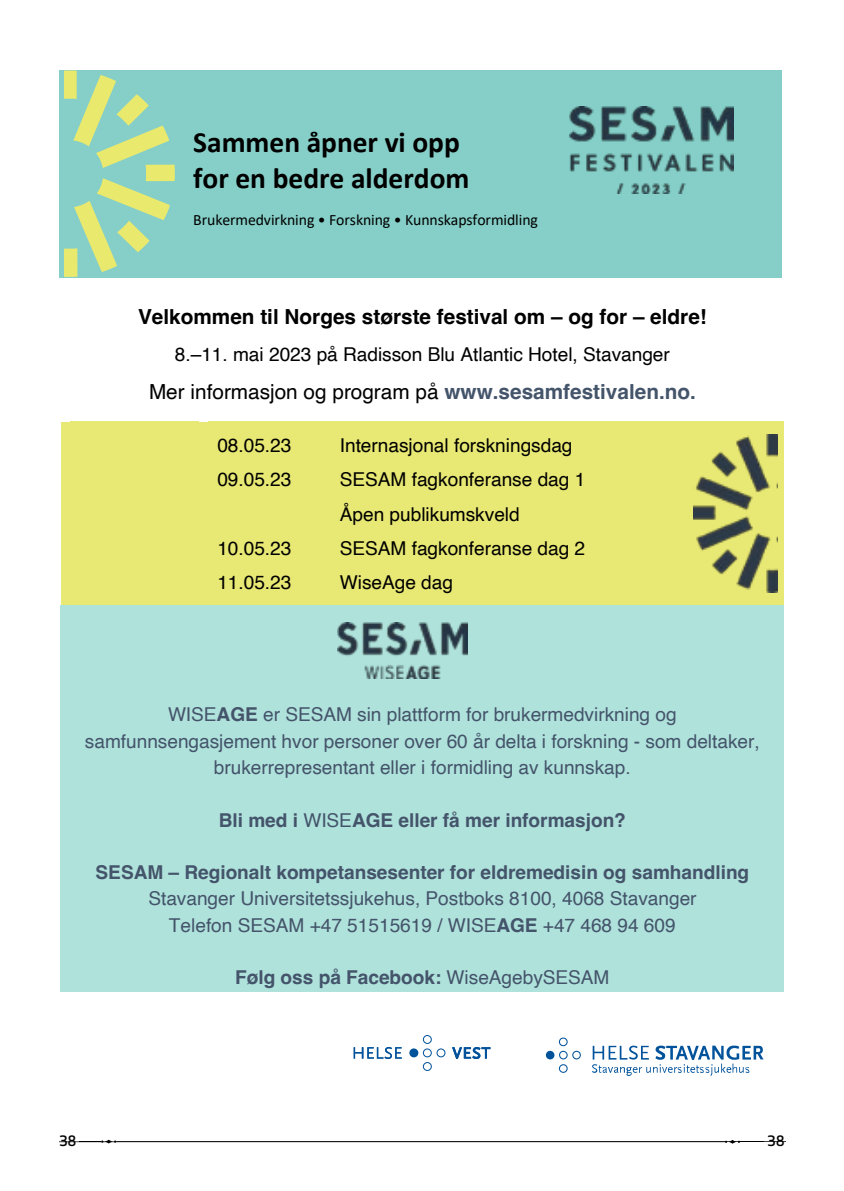
<style>
.page{position:relative;width:844px;height:1191px;background:#fff}
.page>*{position:absolute;margin:0;border:0;box-sizing:border-box;transform-origin:0 0}
.t1{font:700 29.4px/36.1px "Calibri";color:#000}
.t2{font:700 20.82px "Helvetica";color:#000}
.t3{font:20.82px "Helvetica";color:#000}
.t4{font:19.07px/26.4px "Helvetica";color:#44546a;text-align:center}
.t5{font:19.07px/34.5px "Helvetica";color:#000}
.t6{font:700 19.07px "Helvetica";color:#44546a}
.t7{font:15.75px "Calibri";letter-spacing:-.005em;color:#000}
.t8{font:14px "Apex New PS Medium Tabular";color:#000}
.s1{font-weight:700;color:#44546a}
.s2{font-weight:700}
.s3{font-weight:400}
</style>
<div class="page">
<svg style="left:79px;top:1139px;width:37px;height:4px"></svg>
<hr style="left:116px;top:1141px;width:669px;height:1px;background:#000">
<svg style="left:545px;top:1050px;width:9px;height:9px"></svg>
<svg style="left:558px;top:1037px;width:23px;height:36px"></svg>
<svg style="left:592px;top:1045px;width:171px;height:31px"></svg>
<svg style="left:353px;top:1047px;width:48px;height:12px"></svg>
<svg style="left:452px;top:1047px;width:38px;height:12px"></svg>
<div style="left:409px;top:1048px;width:9px;height:9px;background:#00529b;border-radius:50%"></div>
<svg style="left:422px;top:1035px;width:24px;height:36px"></svg>
<div style="left:61px;top:421px;width:147px;height:184px;background:#e8e874"></div>
<div style="left:208px;top:421px;width:122px;height:47px;background:#e8e874"></div>
<div style="left:330px;top:421px;width:453px;height:47px;background:#e8e874"></div>
<div style="left:208px;top:468px;width:122px;height:68px;background:#e8e874"></div>
<div style="left:330px;top:468px;width:453px;height:68px;background:#e8e874"></div>
<div style="left:208px;top:536px;width:122px;height:35px;background:#e8e874"></div>
<div style="left:330px;top:536px;width:453px;height:35px;background:#e8e874"></div>
<div style="left:208px;top:571px;width:122px;height:34px;background:#e8e874"></div>
<div style="left:330px;top:571px;width:453px;height:34px;background:#e8e874"></div>
<div style="left:61px;top:605px;width:722px;height:387px;background:#b0e2dc"></div>
<div style="left:60px;top:70px;width:721px;height:208px;background:#85cfc8"></div>
<svg style="left:65px;top:70px;width:110px;height:207px"></svg>
<img style="left:569px;top:106px;width:164px;height:88px">
<img style="left:337px;top:622px;width:130px;height:56px">
<img style="left:693px;top:434px;width:84px;height:159px">
<svg style="left:724px;top:1140px;width:16px;height:3px"></svg>
<hr style="left:60px;top:1141px;width:664px;height:1px;background:#000">
<p class="t1" style="left:193px;top:124px;width:277px">Sammen åpner vi opp for en bedre alderdom</p>
<p class="t7" style="left:193px;top:208px;width:346px">Brukermedvirkning • Forskning • Kunnskapsformidling</p>
<p class="t2" style="left:138px;top:304px;width:570px">Velkommen til Norges største festival om – og for – eldre!</p>
<p class="t5" style="left:175px;top:337px;width:496px">8.–11. mai 2023 på Radisson Blu Atlantic Hotel, Stavanger</p>
<p class="t3" style="left:149px;top:376px;width:548px">Mer informasjon og program på <span class="s1">www.sesamfestivalen.no.</span></p>
<p class="t5" style="left:217px;top:429px;width:76px">08.05.23</p>
<p class="t5" style="left:340px;top:429px;width:234px">Internasjonal forskningsdag</p>
<p class="t5" style="left:217px;top:463px;width:76px">09.05.23</p>
<p class="t5" style="left:340px;top:463px;width:247px">SESAM fagkonferanse dag 1<br>Åpen publikumskveld</p>
<p class="t5" style="left:217px;top:531px;width:76px">10.05.23</p>
<p class="t5" style="left:340px;top:531px;width:247px">SESAM fagkonferanse dag 2</p>
<p class="t5" style="left:217px;top:566px;width:76px">11.05.23</p>
<p class="t5" style="left:340px;top:566px;width:115px">WiseAge dag</p>
<p class="t4" style="left:85px;top:702px;width:676px">WISE<span class="s2">AGE</span> er SESAM sin plattform for brukermedvirkning og samfunnsengasjement hvor personer over 60 år delta i forskning - som deltaker, brukerrepresentant eller i formidling av kunnskap.</p>
<p class="t6" style="left:219px;top:808px;width:408px">Bli med i <span class="s3">WISE</span>AGE eller få mer informasjon?</p>
<p class="t4" style="left:96px;top:859px;width:655px"><span class="s2">SESAM – Regionalt kompetansesenter for eldremedisin og samhandling<br></span>Stavanger Universitetssjukehus, Postboks 8100, 4068 Stavanger<br>Telefon SESAM +47 51515619 / WISE<span class="s2">AGE</span> +47 468 94 609</p>
<p class="t6" style="left:235px;top:965px;width:376px">Følg oss på Facebook: <span class="s3">WiseAgebySESAM</span></p>
<p class="t8" style="left:60px;top:1132px;width:18px">38</p>
<p class="t8" style="left:767px;top:1132px;width:18px">38</p>
</div>
